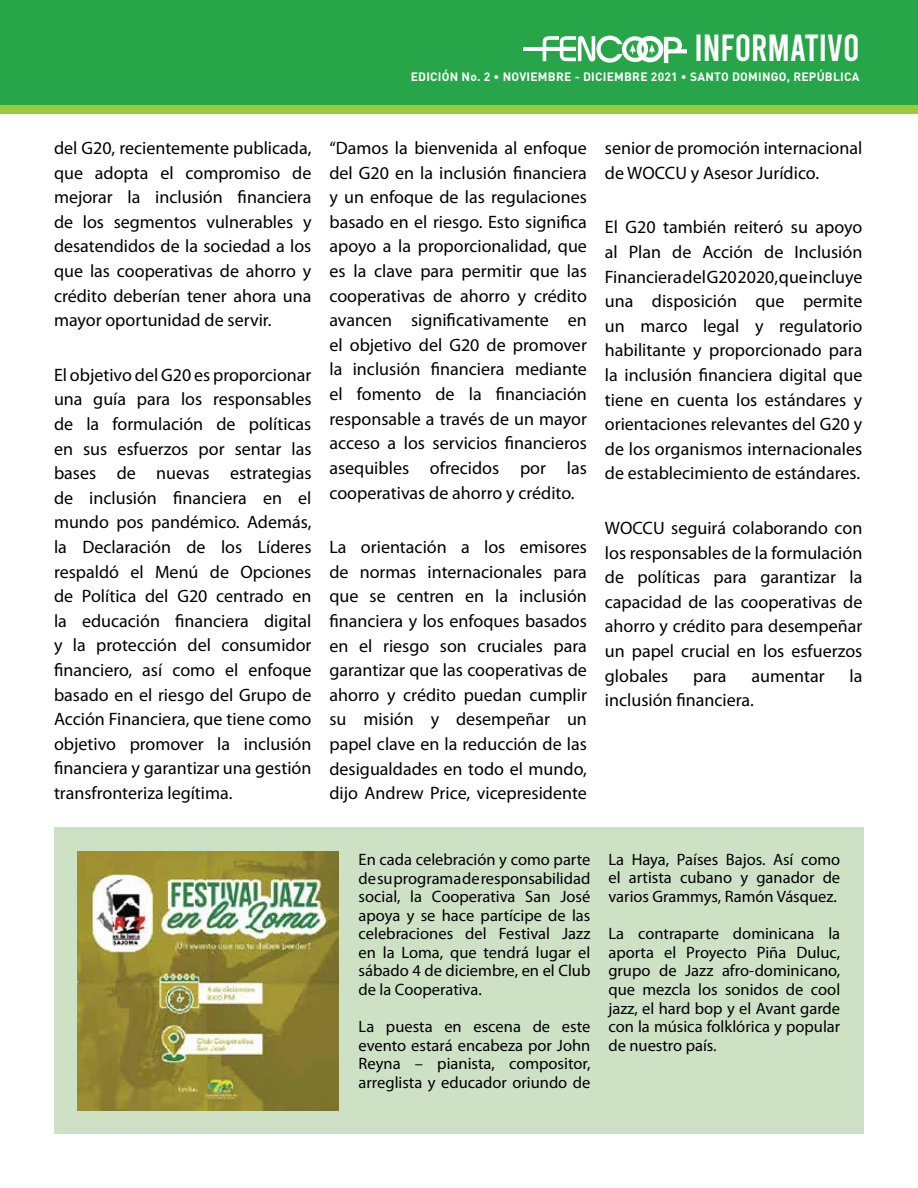
<style>
.page{position:relative;width:918px;height:1188px;background:#fff}
.page>*{position:absolute;margin:0;border:0;box-sizing:border-box;transform-origin:0 0}
.t1{font:37.65px "Bebas";color:#fff}
.t2{font:18px/24.6px "Myriad Pro";color:#000;text-align:justify}
.t3{font:16.5px/18.6px "Myriad Pro";color:#000;text-align:justify}
.t4{font:700 12px "DIN";letter-spacing:.02em;color:#fff}
</style>
<div class="page">
<div style="left:0;top:0;width:918px;height:105px;background:#27a549"></div>
<div style="left:0;top:105px;width:918px;height:8px;background:#9ccb3b"></div>
<hr style="left:523px;top:47px;width:53px;height:4px;background:#fff">
<svg style="left:543px;top:35px;width:144px;height:29px"></svg>
<div style="left:54px;top:827px;width:810px;height:307px;background:#cde2c5"></div>
<img style="left:77px;top:851px;width:261px;height:259px">
<h1 class="t1" style="left:694px;top:29px;width:167px">INFORMATIVO</h1>
<p class="t4" style="left:411px;top:69px;width:450px">EDICIÓN No. 2 • NOVIEMBRE - DICIEMBRE 2021 • SANTO DOMINGO, REPÚBLICA</p>
<p class="t2" style="left:54px;top:135px;width:259px">del G20, recientemente publicada, que adopta el compromiso de mejorar la inclusión financiera de los segmentos vulnerables y desatendidos de la sociedad a los que las cooperativas de ahorro y crédito deberían tener ahora una mayor oportunidad de servir.</p>
<p class="t2" style="left:54px;top:362px;width:259px">El objetivo del G20 es proporcionar una guía para los responsables de la formulación de políticas en sus esfuerzos por sentar las bases de nuevas estrategias de inclusión financiera en el mundo pos pandémico. Además, la Declaración de los Líderes respaldó el Menú de Opciones de Política del G20 centrado en la educación financiera digital y la protección del consumidor financiero, así como el enfoque basado en el riesgo del Grupo de Acción Financiera, que tiene como objetivo promover la inclusión financiera y garantizar una gestión transfronteriza legítima.</p>
<p class="t2" style="left:329px;top:135px;width:259px">“Damos la bienvenida al enfoque del G20 en la inclusión financiera y un enfoque de las regulaciones basado en el riesgo. Esto significa apoyo a la proporcionalidad, que es la clave para permitir que las cooperativas de ahorro y crédito avancen significativamente en el objetivo del G20 de promover la inclusión financiera mediante el fomento de la financiación responsable a través de un mayor acceso a los servicios financieros asequibles ofrecidos por las cooperativas de ahorro y crédito.</p>
<p class="t2" style="left:329px;top:535px;width:259px">La orientación a los emisores de normas internacionales para que se centren en la inclusión financiera y los enfoques basados en el riesgo son cruciales para garantizar que las cooperativas de ahorro y crédito puedan cumplir su misión y desempeñar un papel clave en la reducción de las desigualdades en todo el mundo, dijo Andrew Price, vicepresidente</p>
<p class="t2" style="left:605px;top:136px;width:259px">senior de promoción internacional de WOCCU y Asesor Jurídico.</p>
<p class="t2" style="left:605px;top:215px;width:259px">El G20 también reiteró su apoyo al Plan de Acción de Inclusión Financiera del G20 2020, que incluye una disposición que permite un marco legal y regulatorio habilitante y proporcionado para la inclusión financiera digital que tiene en cuenta los estándares y orientaciones relevantes del G20 y de los organismos internacionales de establecimiento de estándares.</p>
<p class="t2" style="left:605px;top:515px;width:259px">WOCCU seguirá colaborando con los responsables de la formulación de políticas para garantizar la capacidad de las cooperativas de ahorro y crédito para desempeñar un papel crucial en los esfuerzos globales</p>
<p class="t2" style="left:693px;top:663px;width:35px">para</p>
<p class="t2" style="left:752px;top:663px;width:75px">aumentar</p>
<p class="t2" style="left:849px;top:663px;width:14px">la</p>
<p class="t2" style="left:605px;top:688px;width:151px">inclusión financiera.</p>
<p class="t3" style="left:359px;top:850px;width:233px">En cada celebración y como parte de su programa de responsabilidad social, la Cooperativa San José apoya y se hace partícipe de las celebraciones del Festival Jazz en la Loma, que tendrá lugar el sábado 4 de diciembre, en el Club de la Cooperativa.</p>
<p class="t3" style="left:359px;top:1017px;width:233px">La puesta en escena de este evento estará encabeza por John Reyna – pianista, compositor, arreglista y educador oriundo de</p>
<p class="t3" style="left:608px;top:850px;width:233px">La Haya, Países Bajos. Así como el artista cubano y ganador de varios Grammys, Ramón Vásquez.</p>
<p class="t3" style="left:608px;top:924px;width:233px">La contraparte dominicana la aporta el Proyecto Piña Duluc, grupo de Jazz afro-dominicano, que mezcla los sonidos de cool jazz, el hard bop y el Avant garde con la música folklórica y popular de nuestro país.</p>
</div>
